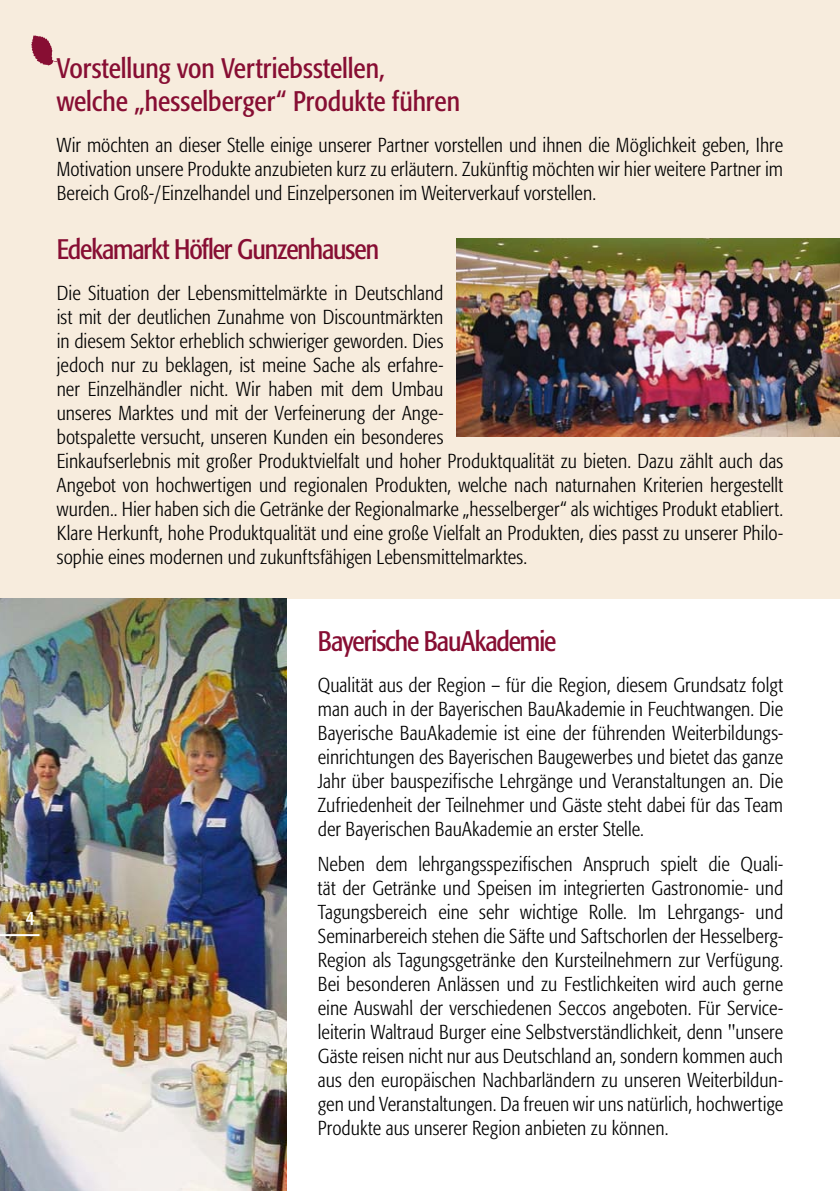
<style>
.page{position:relative;width:840px;height:1191px;background:#fff}
.page>*{position:absolute;margin:0;border:0;box-sizing:border-box;transform-origin:0 0}
.t1{font:condensed 28px/33.6px "Formata";letter-spacing:-.01em;color:#870e33}
.t2{font:condensed 28px "Formata";letter-spacing:-.04em;color:#870e33}
.t3{font:condensed 28px "Formata";letter-spacing:-.035em;color:#870e33}
.t4{font:300 condensed 20px/24px "Formata";letter-spacing:.005em;color:#000;text-align:justify}
.t5{font:condensed 20px "Formata";color:#fff}
</style>
<div class="page">
<div style="left:0;top:0;width:839px;height:598px;background:#f7ecdd"></div>
<img style="left:0;top:598px;width:286px;height:593px">
<svg style="left:31px;top:35px;width:26px;height:31px"></svg>
<img style="left:456px;top:238px;width:383px;height:198px">
<hr style="left:0;top:934px;width:39px;height:2px;background:#fff">
<h1 class="t1" style="left:57px;top:51px;width:404px">Vorstellung von Vertriebsstellen, welche „hesselberger“ Produkte führen</h1>
<p class="t4" style="left:57px;top:134px;width:727px">Wir möchten an dieser Stelle einige unserer Partner vorstellen und ihnen die Möglichkeit geben, Ihre Motivation unsere Produkte anzubieten kurz zu erläutern. Zukünftig möchten wir hier weitere Partner im Bereich Groß-/Einzelhandel und Einzelpersonen im Weiterverkauf vorstellen.</p>
<h1 class="t2" style="left:57px;top:233px;width:324px">Edekamarkt Höfler Gunzenhausen</h1>
<p class="t4" style="left:57px;top:281px;width:727px;text-align:left">Die Situation der Lebensmittelmärkte in Deutschland<br>ist mit der deutlichen Zunahme von Discountmärkten<br>in diesem Sektor erheblich schwieriger geworden. Dies<br>jedoch nur zu beklagen, ist meine Sache als erfahre-<br>ner Einzelhändler nicht. Wir haben mit dem Umbau<br>unseres Marktes und mit der Verfeinerung der Ange-<br>botspalette versucht, unseren Kunden ein besonderes<br>Einkaufserlebnis mit großer Produktvielfalt und hoher Produktqualität zu bieten. Dazu zählt auch das Angebot von hochwertigen und regionalen Produkten, welche nach naturnahen Kriterien hergestellt wurden.. Hier haben sich die Getränke der Regionalmarke „hesselberger“ als wichtiges Produkt etabliert.<br>Klare Herkunft, hohe Produktqualität und eine große Vielfalt an Produkten, dies passt zu unserer Philo&shy;sophie eines modernen und zukunftsfähigen Lebensmittelmarktes.</p>
<p class="t5" style="left:26px;top:906px;width:11px">4</p>
<h1 class="t3" style="left:317px;top:624px;width:240px">Bayerische BauAkademie</h1>
<p class="t4" style="left:317px;top:673px;width:466px">Qualität aus der Region – für die Region, diesem Grundsatz folgt man auch in der Bayerischen BauAkademie in Feuchtwangen. Die Bayerische BauAkademie ist eine der führenden Weiterbildungs&shy;einrichtungen des Bayerischen Baugewerbes und bietet das ganze Jahr über bauspezifische Lehrgänge und Veranstaltungen an. Die Zufriedenheit der Teilnehmer und Gäste steht dabei für das Team der Bayerischen BauAkademie an erster Stelle.</p>
<p class="t4" style="left:317px;top:852px;width:466px">Neben dem lehrgangsspezifischen Anspruch spielt die Quali&shy;tät der Getränke und Speisen im integrierten Gastronomie- und Tagungsbereich eine sehr wichtige Rolle. Im Lehrgangs- und Seminarbereich stehen die Säfte und Saftschorlen der Hesselberg-Region als Tagungsgetränke den Kursteilnehmern zur Verfügung.<br>Bei besonderen Anlässen und zu Festlichkeiten wird auch gerne eine Auswahl der verschiedenen Seccos angeboten. Für Service&shy;leiterin Waltraud Burger eine Selbstverständlichkeit, denn "unsere Gäste reisen nicht nur aus Deutschland an, sondern kommen auch aus den europäischen Nachbarländern zu unseren Weiterbildun&shy;gen und Veranstaltungen. Da freuen wir uns natürlich, hochwertige Produkte aus unserer Region anbieten zu können.</p>
</div>
